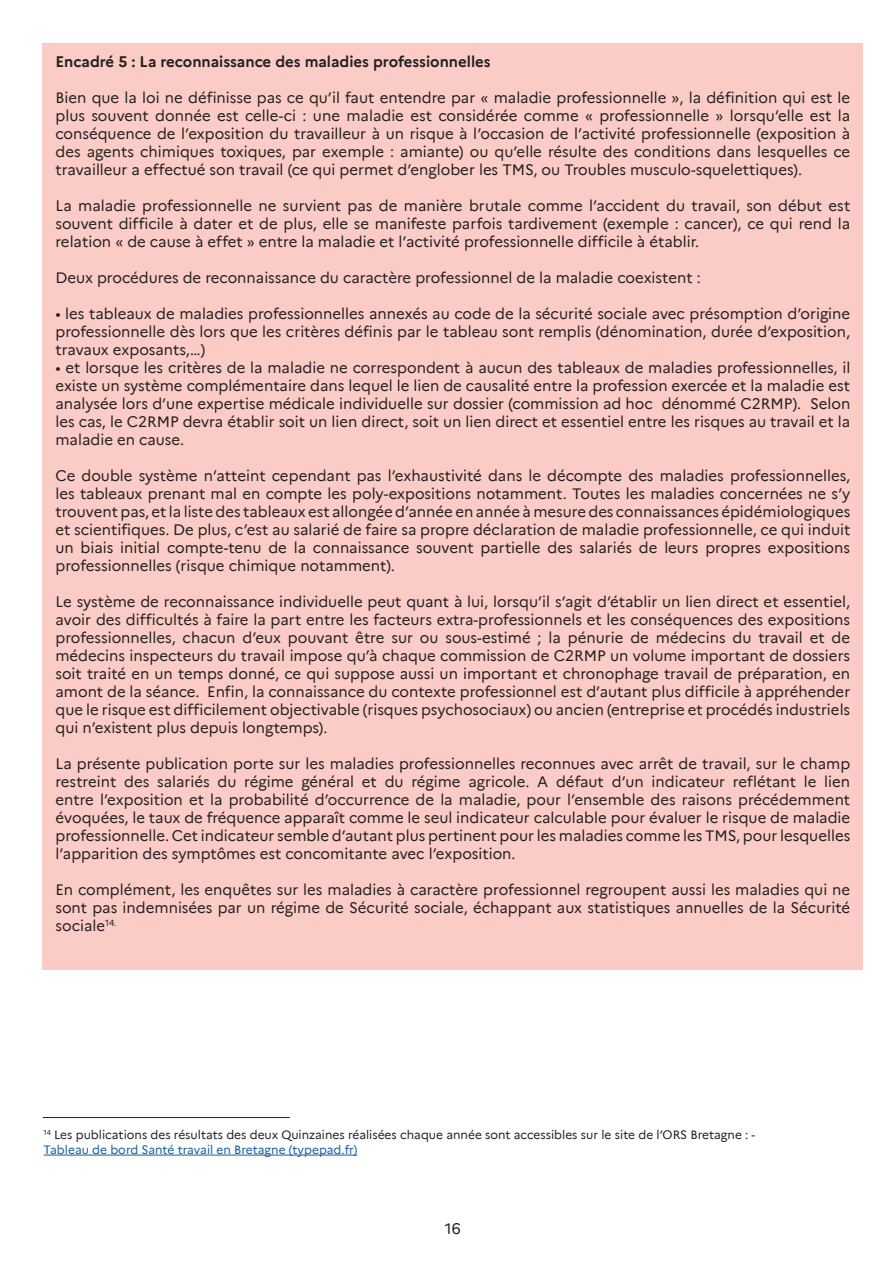
<style>
.page{position:relative;width:893px;height:1263px;background:#fff}
.page>*{position:absolute;margin:0;border:0;box-sizing:border-box;transform-origin:0 0}
.t1{font:15px/18px "Marianne";color:#231f20;text-align:justify}
.t2{font:700 15px "Marianne";color:#231f20}
.t3{font:12px "Marianne";color:#231f20}
.t4{font:12px "Marianne";color:#175d9e}
</style>
<div class="page">
<div style="left:43px;top:43px;width:820px;height:926px;background:#fbccc6"></div>
<hr style="left:44px;top:1154px;width:313px;height:1px;background:#175d9e">
<hr style="left:43px;top:1117px;width:247px;height:1px;background:#231f20">
<p class="t2" style="left:55px;top:50px;width:437px">Encadré 5 : La reconnaissance des maladies professionnelles</p>
<p class="t1" style="left:55px;top:87px;width:796px">Bien que la loi ne définisse pas ce qu’il faut entendre par « maladie professionnelle », la définition qui est le plus souvent donnée est celle-ci : une maladie est considérée comme « professionnelle » lorsqu’elle est la conséquence de l’exposition du travailleur à un risque à l’occasion de l’activité professionnelle (exposition à des agents chimiques toxiques, par exemple : amiante) ou qu’elle résulte des conditions dans lesquelles ce travailleur a effectué son travail (ce qui permet d’englober les TMS, ou Troubles musculo-squelettiques).</p>
<p class="t1" style="left:55px;top:195px;width:796px">La maladie professionnelle ne survient pas de manière brutale comme l’accident du travail, son début est souvent difficile à dater et de plus, elle se manifeste parfois tardivement (exemple : cancer), ce qui rend la relation « de cause à effet » entre la maladie et l’activité professionnelle difficile à établir.</p>
<p class="t1" style="left:55px;top:267px;width:647px">Deux procédures de reconnaissance du caractère professionnel de la maladie coexistent :</p>
<p class="t1" style="left:55px;top:303px;width:796px">• les tableaux de maladies professionnelles annexés au code de la sécurité sociale avec présomption d’origine professionnelle dès lors que les critères définis par le tableau sont remplis (dénomination, durée d’exposition, travaux exposants,…)</p>
<p class="t1" style="left:55px;top:357px;width:796px">• et lorsque les critères de la maladie ne correspondent à aucun des tableaux de maladies professionnelles, il existe un système complémentaire dans lequel le lien de causalité entre la profession exercée et la maladie est analysée lors d’une expertise médicale individuelle sur dossier (commission ad hoc dénommé C2RMP). Selon les cas, le C2RMP devra établir soit un lien direct, soit un lien direct et essentiel entre les risques au travail et la maladie en cause.</p>
<p class="t1" style="left:55px;top:465px;width:796px">Ce double système n’atteint cependant pas l’exhaustivité dans le décompte des maladies professionnelles, les tableaux prenant mal en compte les poly-expositions notamment. Toutes les maladies concernées ne s’y trouvent pas, et la liste des tableaux est allongée d’année en année à mesure des connaissances épidémiologiques et scientifiques. De plus, c’est au salarié de faire sa propre déclaration de maladie professionnelle, ce qui induit un biais initial compte-tenu de la connaissance souvent partielle des salariés de leurs propres expositions professionnelles (risque chimique notamment).</p>
<p class="t1" style="left:55px;top:591px;width:796px">Le système de reconnaissance individuelle peut quant à lui, lorsqu’il s’agit d’établir un lien direct et essentiel, avoir des difficultés à faire la part entre les facteurs extra-professionnels et les conséquences des expositions professionnelles, chacun d’eux pouvant être sur ou sous-estimé ; la pénurie de médecins du travail et de médecins inspecteurs du travail impose qu’à chaque commission de C2RMP un volume important de dossiers soit traité en un temps donné, ce qui suppose aussi un important et chronophage travail de préparation, en amont de la séance. Enfin, la connaissance du contexte professionnel est d’autant plus difficile à appréhender que le risque est difficilement objectivable (risques psychosociaux) ou ancien (entreprise et procédés industriels qui n’existent plus depuis longtemps).</p>
<p class="t1" style="left:55px;top:753px;width:796px">La présente publication porte sur les maladies professionnelles reconnues avec arrêt de travail, sur le champ restreint des salariés du régime général et du régime agricole. A défaut d’un indicateur reflétant le lien entre l’exposition et la probabilité d’occurrence de la maladie, pour l’ensemble des raisons précédemment évoquées, le taux de fréquence apparaît comme le seul indicateur calculable pour évaluer le risque de maladie professionnelle. Cet indicateur semble d’autant plus pertinent pour les maladies comme les TMS, pour lesquelles l’apparition des symptômes est concomitante avec l’exposition.</p>
<p class="t1" style="left:55px;top:879px;width:796px">En complément, les enquêtes sur les maladies à caractère professionnel regroupent aussi les maladies qui ne sont pas indemnisées par un régime de Sécurité sociale, échappant aux statistiques annuelles de la Sécurité sociale<sup>14.</sup></p>
<p class="t3" style="left:44px;top:1125px;width:713px"><sup>14</sup> Les publications des résultats des deux Quinzaines réalisées chaque année sont accessibles sur le site de l’ORS Bretagne : -</p>
<p class="t4" style="left:44px;top:1140px;width:315px">Tableau de bord Santé travail en Bretagne (typepad.fr)</p>
<p class="t1" style="left:445px;top:1218px;width:17px">16</p>
</div>
